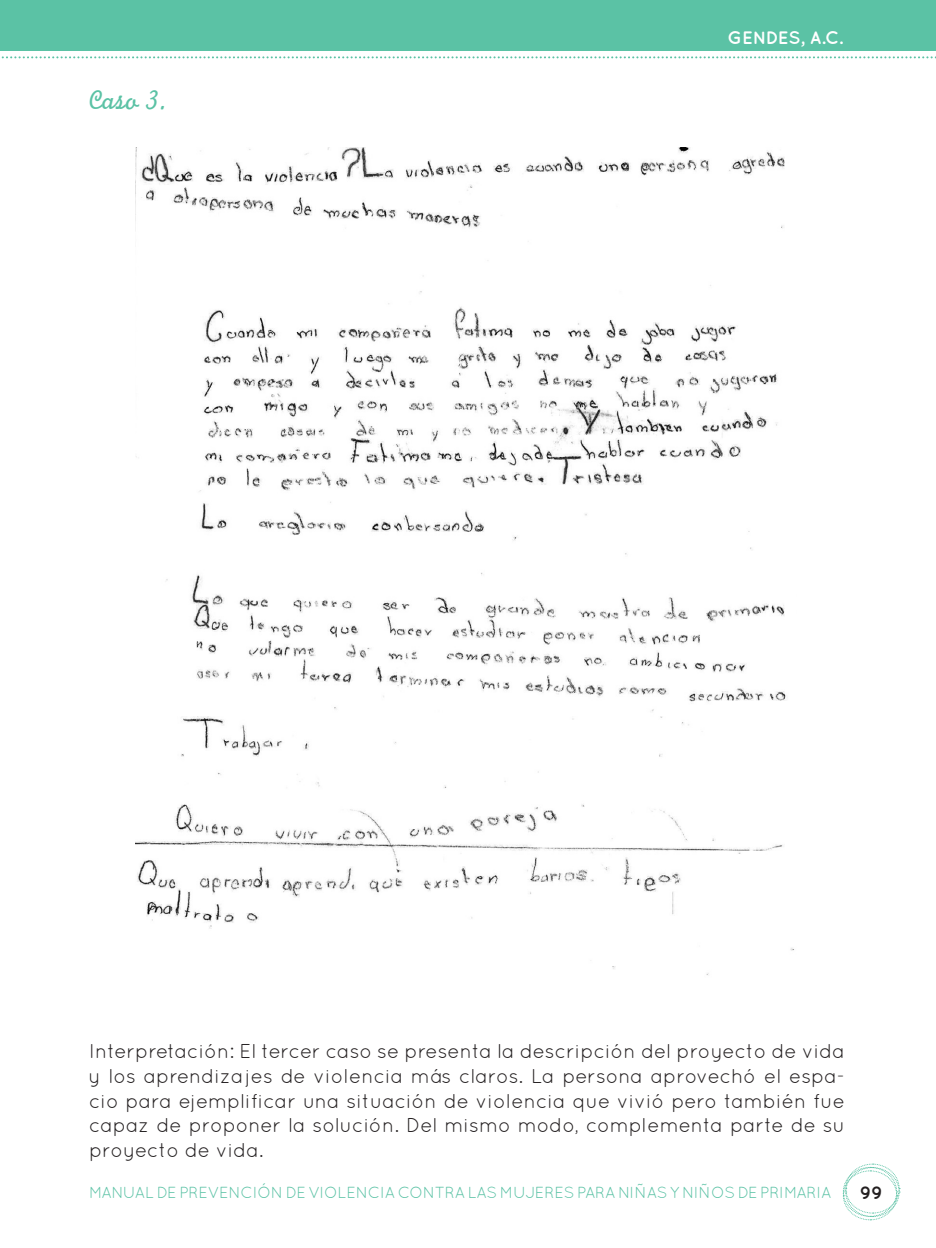
<style>
.page{position:relative;width:936px;height:1248px;background:#fff}
.page>*{position:absolute;margin:0;border:0;box-sizing:border-box;transform-origin:0 0}
.SUBTITULO_MACHISMO{font:28px "Monoline Script MT Std";color:#5bc2a5}
.t1{font:20px/24.8px "Quicksand";color:#231f20;text-align:justify}
.t2{font:700 18px "Quicksand";color:#fff}
.t3{font:700 18px "Quicksand";color:#231f20}
.t4{font:16px "Quicksand";letter-spacing:-.01em;color:#5bc2a5}
</style>
<div class="page">
<div style="left:0;top:0;width:935px;height:50px;background:#5bc2a5"></div>
<svg style="left:842px;top:1163px;width:58px;height:57px"></svg>
<svg style="left:1px;top:56px;width:935px;height:2px"></svg>
<img style="left:136px;top:147px;width:658px;height:828px">
<p class="SUBTITULO_MACHISMO" style="left:89px;top:83px;width:79px">Caso 3.</p>
<p class="t2" style="left:727px;top:27px;width:117px">GENDES, A.C.</p>
<p class="t1" style="left:89px;top:1038px;width:757px">Interpretación: El tercer caso se presenta la descripción del proyecto de vida y los aprendizajes de violencia más claros. La persona aprovechó el espa&shy;cio para ejemplificar una situación de violencia que vivió pero también fue capaz de proponer la solución. Del mismo modo, complementa parte de su proyecto de vida.</p>
<p class="t4" style="left:89px;top:1182px;width:743px">MANUAL DE PREVENCIÓN DE VIOLENCIA CONTRA LAS MUJERES PARA NIÑAS Y NIÑOS DE PRIMARIA</p>
<p class="t3" style="left:859px;top:1181px;width:25px">99</p>
</div>
